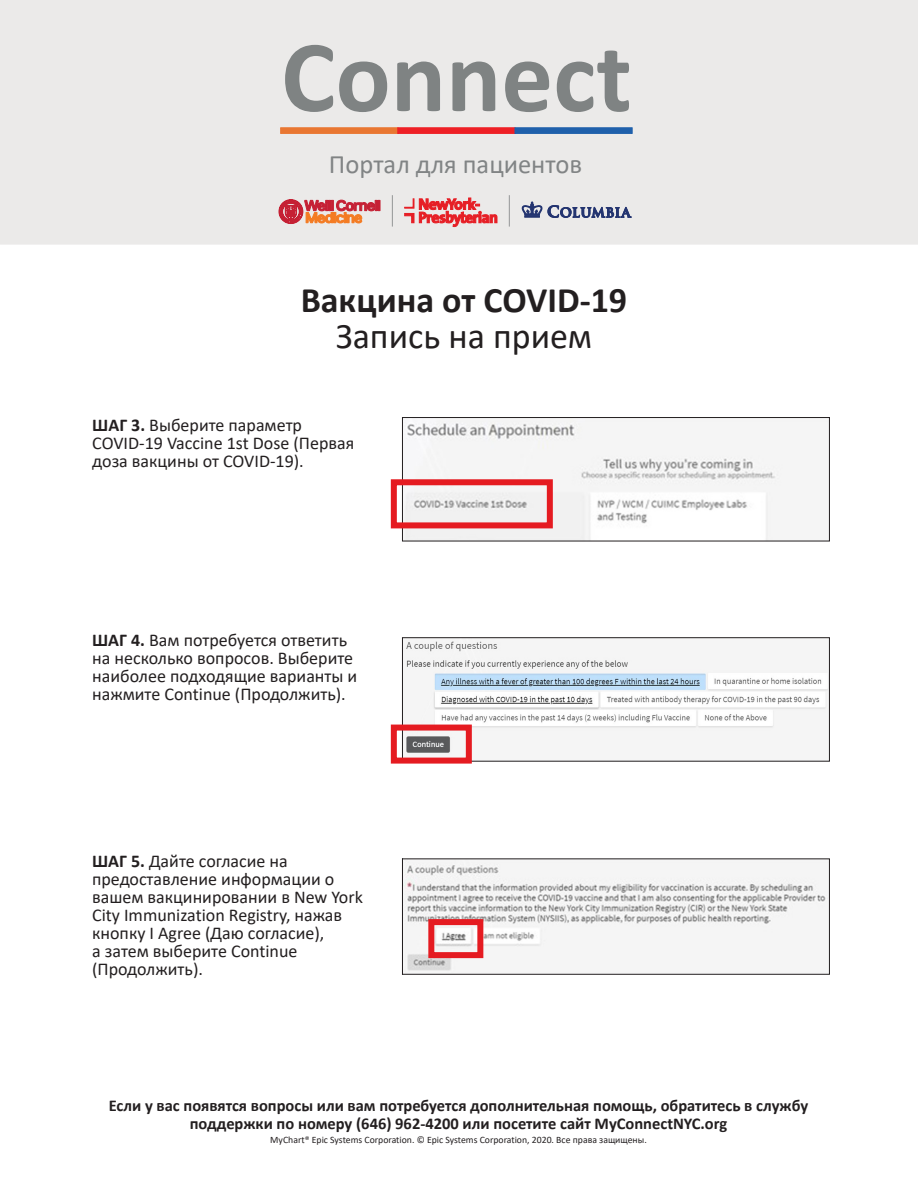
<style>
.page{position:relative;width:918px;height:1188px;background:#fff}
.page>*{position:absolute;margin:0;border:0;box-sizing:border-box;transform-origin:0 0}
.t1{font:700 102.9px "Calibri";color:#7f8383}
.Paragraph_Style7{font:700 36px "Calibri";color:#231f20}
.Paragraph_Style7-2{font:36px "Calibri";color:#231f20}
.t2{font:26.55px "Calibri";color:#818485}
.Paragraph_Style1{font:18px/18px "Calibri";color:#231f20}
.t3{font:700 16.5px/18px "Calibri";color:#231f20;text-align:center}
.t4{font:9.75px "Calibri";color:#231f20}
.s1{font-weight:700}
</style>
<div class="page">
<div style="left:0;top:0;width:918px;height:244px;background:#ebeae9"></div>
<div style="left:281px;top:128px;width:117px;height:5px;background:#e97732"></div>
<div style="left:398px;top:128px;width:117px;height:5px;background:#ee2026"></div>
<div style="left:515px;top:128px;width:117px;height:5px;background:#1f60ab"></div>
<svg style="left:405px;top:198px;width:92px;height:29px"></svg>
<hr style="left:392px;top:195px;width:1px;height:32px;background:#949697">
<hr style="left:509px;top:195px;width:1px;height:32px;background:#949697">
<svg style="left:522px;top:201px;width:110px;height:17px"></svg>
<svg style="left:279px;top:200px;width:101px;height:24px"></svg>
<img style="left:404px;top:861px;width:424px;height:112px">
<img style="left:404px;top:639px;width:424px;height:118px">
<img style="left:404px;top:419px;width:424px;height:120px">
<div style="left:402px;top:417px;width:428px;height:124px;border:1px solid #231f20"></div>
<div style="left:391px;top:479px;width:162px;height:49px;border:6px solid #e51b21"></div>
<div style="left:402px;top:637px;width:428px;height:125px;border:1px solid #231f20"></div>
<div style="left:391px;top:725px;width:81px;height:39px;border:6px solid #e51b21"></div>
<div style="left:402px;top:859px;width:428px;height:116px;border:1px solid #231f20"></div>
<div style="left:428px;top:919px;width:55px;height:39px;border:6px solid #e51b21"></div>
<h1 class="t1" style="left:281px;top:4px;width:352px">Connect</h1>
<h3 class="t2" style="left:329px;top:145px;width:255px">Портал для пациентов</h3>
<p class="Paragraph_Style7" style="left:301px;top:274px;width:328px">Вакцина от COVID-19</p>
<p class="Paragraph_Style7-2" style="left:336px;top:311px;width:258px">Запись на прием</p>
<p class="Paragraph_Style1" style="left:92px;top:415px;width:263px"><span class="s1">ШАГ 3.</span> Выберите параметр<br>COVID-19 Vaccine 1st Dose (Первая доза вакцины от COVID-19).</p>
<p class="Paragraph_Style1" style="left:92px;top:631px;width:267px"><span class="s1">ШАГ 4.</span> Вам потребуется ответить на несколько вопросов. Выберите наиболее подходящие варианты и нажмите Continue (Продолжить).</p>
<p class="Paragraph_Style1" style="left:92px;top:852px;width:272px"><span class="s1">ШАГ 5.</span> Дайте согласие на предоставление информации о вашем вакцинировании в New York<br>City Immunization Registry, нажав кнопку I Agree (Даю согласие),<br>а затем выберите Continue (Продолжить).</p>
<p class="t3" style="left:109px;top:1096px;width:701px">Если у вас появятся вопросы или вам потребуется дополнительная помощь, обратитесь в службу поддержки по номеру (646) 962-4200 или посетите сайт MyConnectNYC.org</p>
<p class="t4" style="left:270px;top:1133px;width:378px">MyChart® Epic Systems Corporation. © Epic Systems Corporation, 2020. Все права защищены.</p>
</div>
